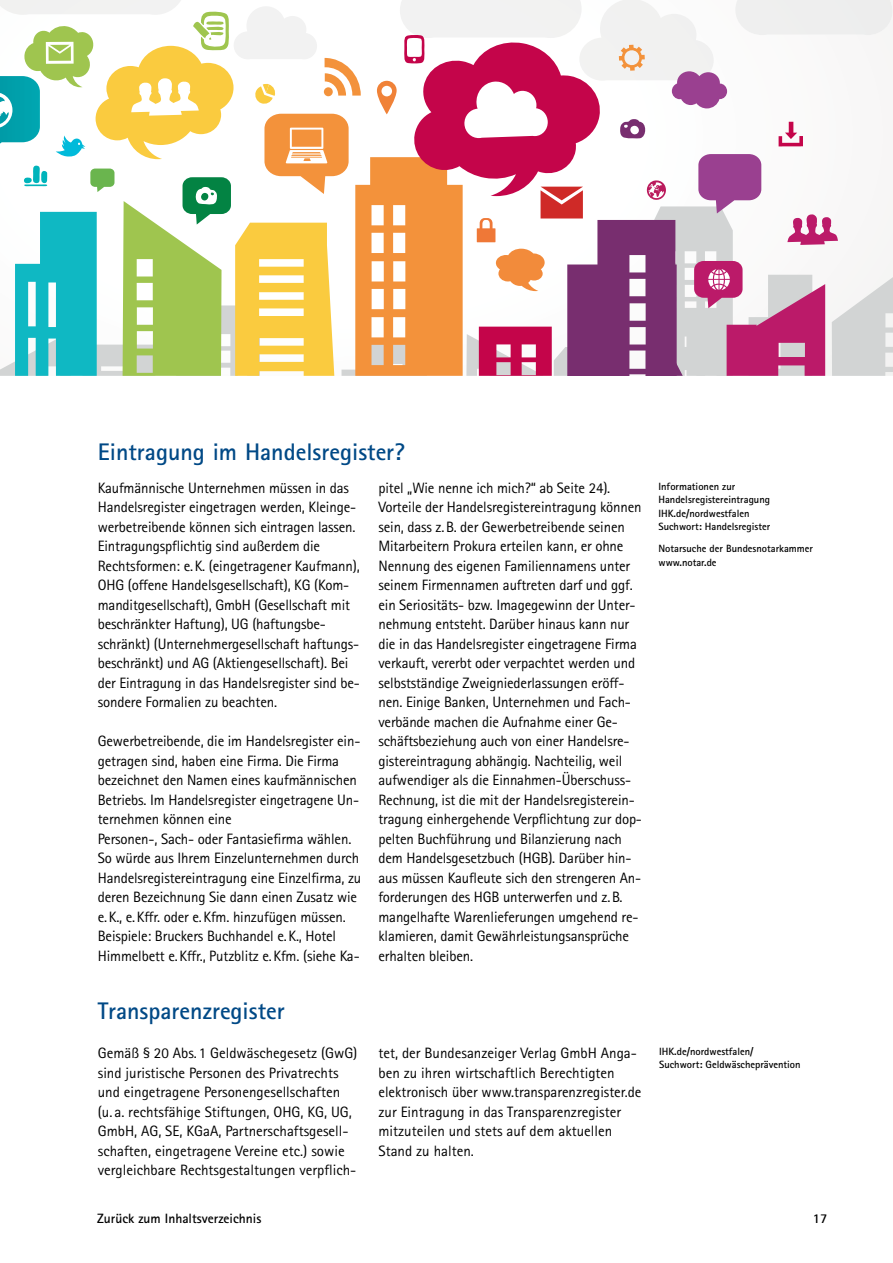
<style>
.page{position:relative;width:893px;height:1263px;background:#fff}
.page>*{position:absolute;margin:0;border:0;box-sizing:border-box;transform-origin:0 0}
.t1{font:700 24px "Rotis Sans Serif";color:#004986}
.t2{font:15px/19.5px "Rotis Sans Serif";letter-spacing:-.01em;color:#000}
.t3{font:700 13.5px "Rotis Sans Serif";color:#000}
.t4{font:700 10.5px/13.5px "Rotis Sans Serif";color:#000}
</style>
<div class="page">
<svg style="left:0;top:0;width:893px;height:376px"></svg>
<h1 class="t1" style="left:98px;top:437px;width:309px">Eintragung im Handelsregister?</h1>
<p class="t2" style="left:98px;top:478px;width:264px">Kaufmännische Unternehmen müssen in das Handelsregister eingetragen werden, Kleinge&shy;werbetreibende können sich eintragen lassen.<br>Eintragungspflichtig sind außerdem die Rechtsformen: e.K. (eingetragener Kaufmann), OHG (offene Handelsgesellschaft), KG (Kom&shy;manditgesellschaft), GmbH (Gesellschaft mit beschränkter Haftung), UG (haftungsbe&shy;schränkt) (Unternehmergesellschaft haftungs&shy;beschränkt) und AG (Aktiengesellschaft). Bei der Eintragung in das Handelsregister sind be&shy;sondere Formalien zu beachten.</p>
<p class="t2" style="left:98px;top:731px;width:265px">Gewerbetreibende, die im Handelsregister ein&shy;getragen sind, haben eine Firma. Die Firma bezeichnet den Namen eines kaufmännischen Betriebs. Im Handelsregister eingetragene Un&shy;ternehmen können eine<br>Personen-, Sach- oder Fantasiefirma wählen.<br>So würde aus Ihrem Einzelunternehmen durch Handelsregistereintragung eine Einzelfirma, zu deren Bezeichnung Sie dann einen Zusatz wie e.K., e.Kffr. oder e.Kfm. hinzufügen müssen.<br>Beispiele: Bruckers Buchhandel e.K., Hotel Himmelbett e.Kffr., Putzblitz e.Kfm. (siehe Ka-</p>
<h1 class="t1" style="left:98px;top:995px;width:189px">Transparenzregister</h1>
<p class="t2" style="left:378px;top:478px;width:265px">pitel „Wie nenne ich mich?“ ab Seite 24).<br>Vorteile der Handelsregistereintragung können sein, dass z.B. der Gewerbetreibende seinen Mitarbeitern Prokura erteilen kann, er ohne Nennung des eigenen Familiennamens unter seinem Firmennamen auftreten darf und ggf. ein Seriositäts- bzw. Imagegewinn der Unter&shy;nehmung entsteht. Darüber hinaus kann nur die in das Handelsregister eingetragene Firma verkauft, vererbt oder verpachtet werden und selbstständige Zweigniederlassungen eröff&shy;nen. Einige Banken, Unternehmen und Fach&shy;verbände machen die Aufnahme einer Ge&shy;schäftsbeziehung auch von einer Handelsre&shy;gistereintragung abhängig. Nachteilig, weil aufwendiger als die Einnahmen-Überschuss-Rechnung, ist die mit der Handelsregisterein&shy;tragung einhergehende Verpflichtung zur dop&shy;pelten Buchführung und Bilanzierung nach dem Handelsgesetzbuch (HGB). Darüber hin&shy;aus müssen Kaufleute sich den strengeren An&shy;forderungen des HGB unterwerfen und z.B. mangelhafte Warenlieferungen umgehend re&shy;klamieren, damit Gewährleistungsansprüche erhalten bleiben.</p>
<p class="t2" style="left:98px;top:1043px;width:261px">Gemäß § 20 Abs.1 Geldwäschegesetz (GwG) sind juristische Personen des Privatrechts und eingetragene Personengesellschaften (u. a. rechtsfähige Stiftungen, OHG, KG, UG, GmbH, AG, SE, KGaA, Partnerschaftsgesell&shy;schaften, eingetragene Vereine etc.) sowie vergleichbare Rechtsgestaltungen verpflich-</p>
<p class="t2" style="left:378px;top:1043px;width:264px">tet, der Bundesanzeiger Verlag GmbH Anga&shy;ben zu ihren wirtschaftlich Berechtigten elektronisch über www.transparenzregister.de zur Eintragung in das Transparenzregister mitzuteilen und stets auf dem aktuellen Stand zu halten.</p>
<p class="t4" style="left:658px;top:479px;width:113px">Informationen zur<br>Handelsregistereintragung<br>IHK.de/nordwestfalen<br>Suchwort: Handelsregister</p>
<p class="t4" style="left:658px;top:542px;width:156px">Notarsuche der Bundesnotarkammer www.notar.de</p>
<p class="t4" style="left:659px;top:1044px;width:143px">IHK.de/nordwestfalen/<br>Suchwort: Geldwäscheprävention</p>
<p class="t3" style="left:97px;top:1210px;width:166px">Zurück zum Inhaltsverzeichnis</p>
<p class="t3" style="left:813px;top:1210px;width:16px">17</p>
</div>
